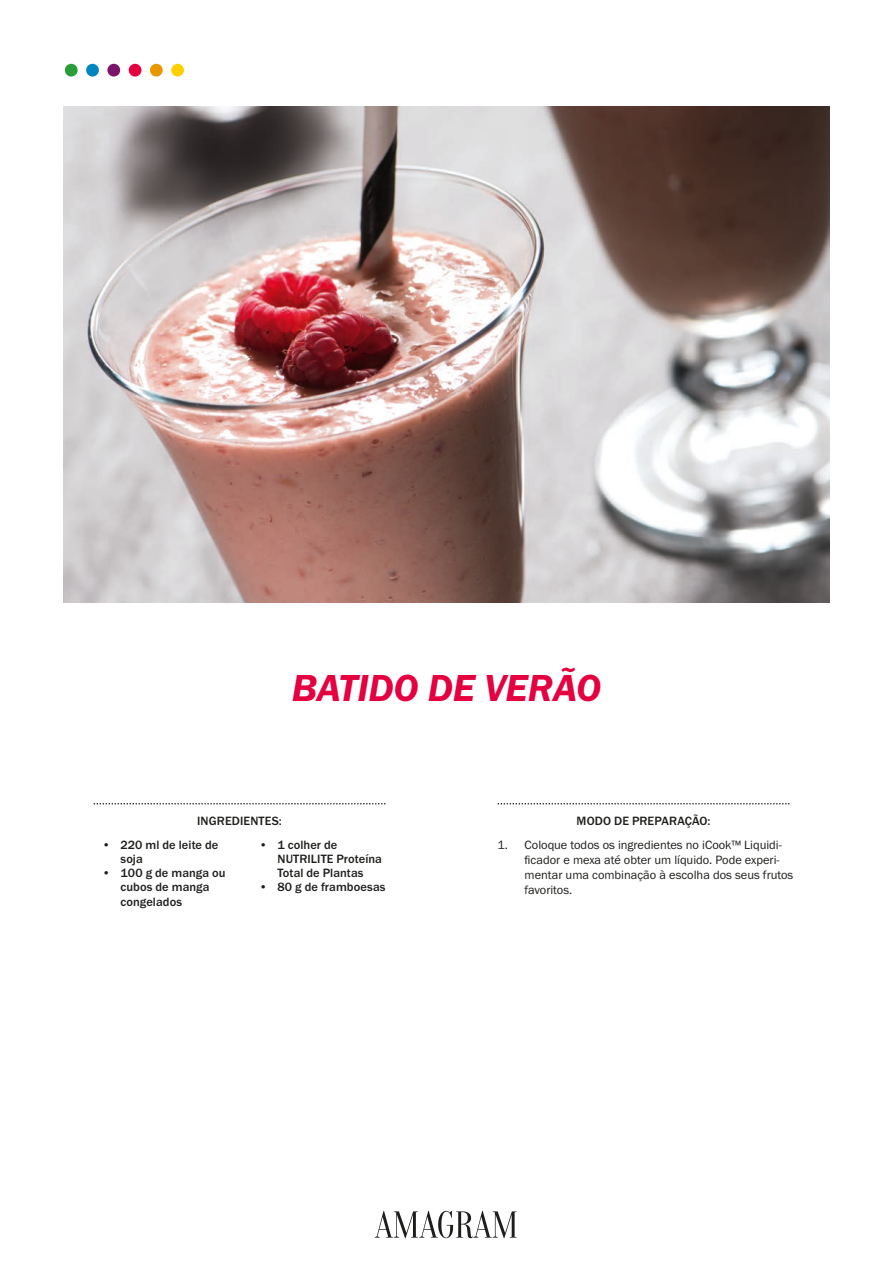
<style>
.page{position:relative;width:893px;height:1263px;background:#fff}
.page>*{position:absolute;margin:0;border:0;box-sizing:border-box;transform-origin:0 0}
.t1{font:39px "Franklin Gothic URW Dem Ita";letter-spacing:-.01em;color:#e50040}
.t2{font:500 12.45px/14.2px "Franklin Gothic URW";letter-spacing:.005em;color:#1d1d1b}
.t3{font:12.45px/15px "Franklin Gothic URW Boo";color:#1d1d1b}
.s1{font-family:"Franklin Gothic URW Boo";font-weight:400}
</style>
<div class="page">
<img style="left:64px;top:106px;width:765px;height:497px">
<svg style="left:498px;top:803px;width:292px;height:1px"></svg>
<svg style="left:94px;top:803px;width:292px;height:1px"></svg>
<div style="left:171px;top:64px;width:13px;height:13px;background:#ffd000;border-radius:50%"></div>
<div style="left:150px;top:64px;width:13px;height:13px;background:#e99700;border-radius:50%"></div>
<div style="left:129px;top:64px;width:12px;height:13px;background:#e50040;border-radius:50%"></div>
<div style="left:107px;top:64px;width:13px;height:13px;background:#7a156a;border-radius:50%"></div>
<div style="left:86px;top:64px;width:13px;height:13px;background:#0086be;border-radius:50%"></div>
<div style="left:65px;top:64px;width:13px;height:13px;background:#2a9c38;border-radius:50%"></div>
<svg style="left:375px;top:1211px;width:142px;height:27px"></svg>
<h1 class="t1" style="left:292px;top:662px;width:311px">BATIDO DE VERÃO</h1>
<p class="t2" style="left:197px;top:813px;width:86px">INGREDIENTES:</p>
<p class="t2" style="left:121px;top:837px;width:99px;text-indent:-19px"><span class="s1">•</span> 220 ml de leite de soja</p>
<p class="t2" style="left:121px;top:865px;width:106px;text-indent:-19px"><span class="s1">•</span> 100 g de manga ou cubos de manga congelados</p>
<p class="t2" style="left:277px;top:837px;width:106px;text-indent:-19px"><span class="s1">•</span> 1 colher de<br>NUTRILITE Proteína<br>Total de Plantas</p>
<p class="t2" style="left:259px;top:880px;width:128px"><span class="s1">•</span> 80 g de framboesas</p>
<p class="t2" style="left:577px;top:813px;width:135px">MODO DE PREPARAÇÃO:</p>
<p class="t3" style="left:525px;top:837px;width:270px;text-indent:-27px">1. Coloque todos os ingredientes no iCook™ Liquidi&shy;ficador e mexa até obter um líquido. Pode experi&shy;mentar uma combinação à escolha dos seus frutos favoritos.</p>
</div>
